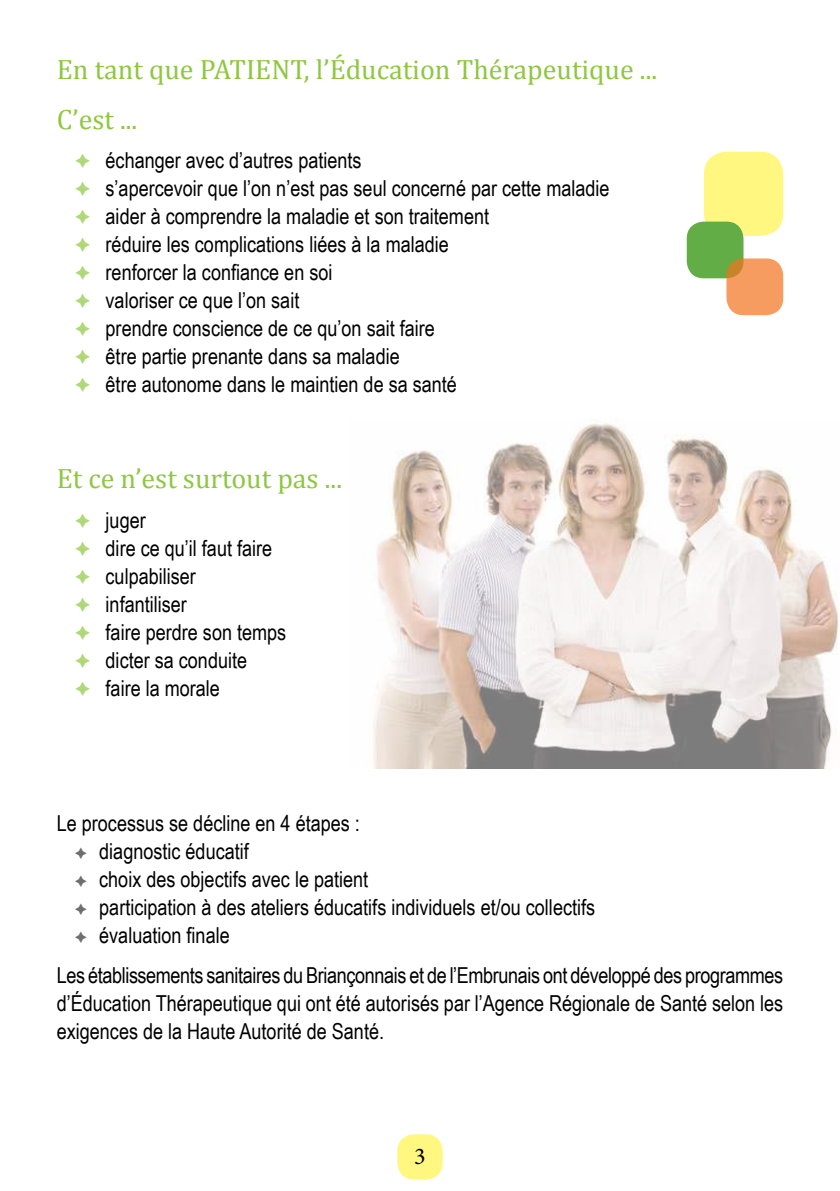
<style>
.page{position:relative;width:840px;height:1191px;background:#fff}
.page>*{position:absolute;margin:0;border:0;box-sizing:border-box;transform-origin:0 0}
.t1{font:28px/50.6px "Cambria";color:#8ec73f}
.t2{font:24px "Minion Pro";color:#000}
.t3{font:22px/28px "Arial Narrow";color:#000}
</style>
<div class="page">
<img style="left:373px;top:423px;width:465px;height:346px">
<div style="left:703px;top:152px;width:79px;height:84px;background:#fff780;border-radius:23px"></div>
<div style="left:686px;top:222px;width:57px;height:56px;background:#62ad45;border-radius:17px"></div>
<svg style="left:726px;top:258px;width:56px;height:57px;background:#f19b5e"></svg>
<div style="left:397px;top:1134px;width:45px;height:45px;background:#fff780;border-radius:17px"></div>
<p class="t1" style="left:57px;top:44px;width:601px">En tant que PATIENT, l’Éducation Thérapeutique ...<br>C’est ...</p>
<p class="t3" style="left:105px;top:145px;width:505px">échanger avec d’autres patients<br>s’apercevoir que l’on n’est pas seul concerné par cette maladie aider à comprendre la maladie et son traitement<br>réduire les complications liées à la maladie<br>renforcer la confiance en soi<br>valoriser ce que l’on sait<br>prendre conscience de ce qu’on sait faire<br>être partie prenante dans sa maladie<br>être autonome dans le maintien de sa santé</p>
<p class="t1" style="left:57px;top:453px;width:287px">Et ce n’est surtout pas ...</p>
<p class="t3" style="left:105px;top:505px;width:182px">juger<br>dire ce qu’il faut faire culpabiliser<br>infantiliser<br>faire perdre son temps dicter sa conduite faire la morale</p>
<p class="t3" style="left:99px;top:808px;width:497px;text-indent:-42px">Le processus se décline en 4 étapes :<br>diagnostic éducatif<br>choix des objectifs avec le patient<br>participation à des ateliers éducatifs individuels et/ou collectifs évaluation finale</p>
<p class="t3" style="left:57px;top:960px;width:727px;text-align:justify">Les établissements sanitaires du Briançonnais et de l’Embrunais ont développé des programmes d’Éducation Thérapeutique qui ont été autorisés par l’Agence Régionale de Santé selon les exigences de la Haute Autorité de Santé.</p>
<p class="t2" style="left:414px;top:1139px;width:13px">3</p>
</div>
